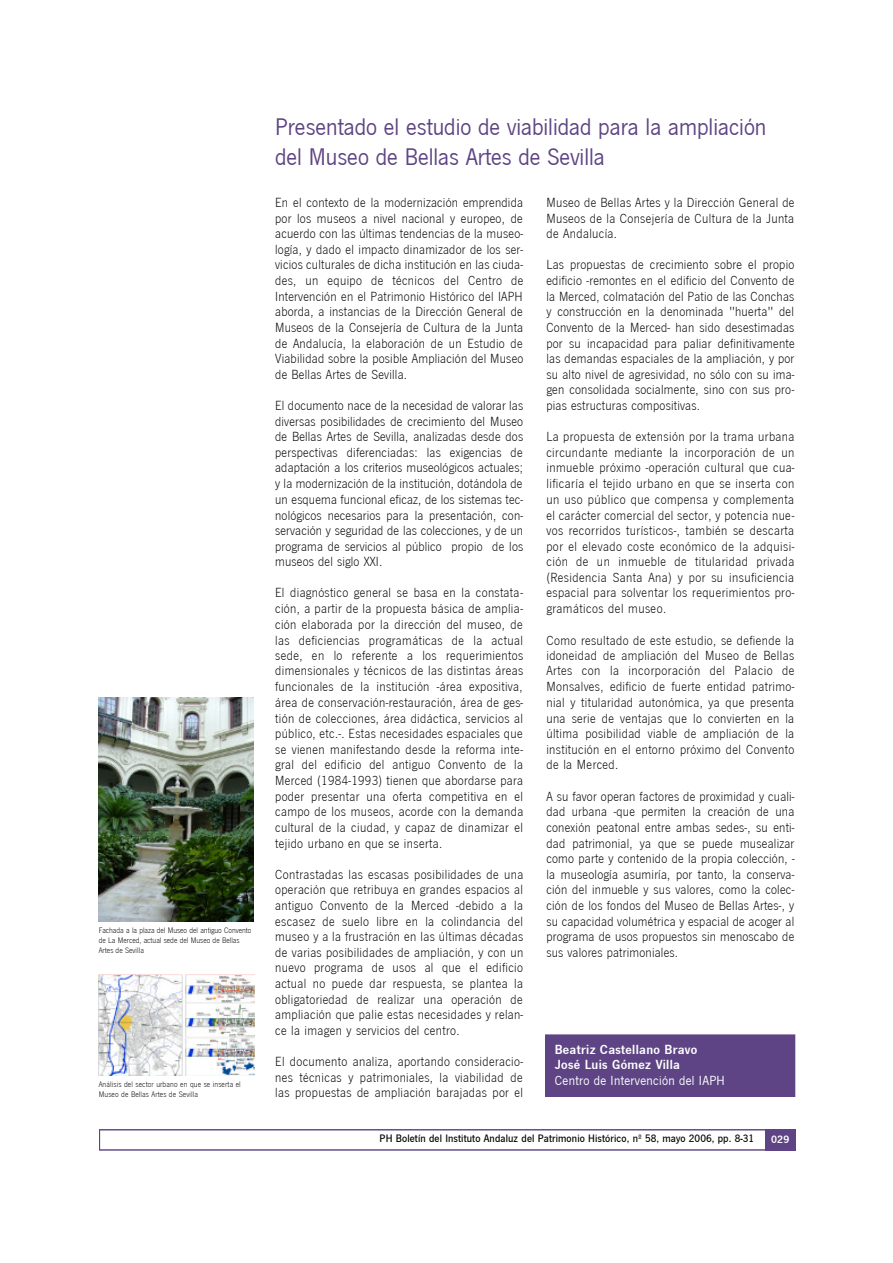
<style>
.page{position:relative;width:893px;height:1263px;background:#fff}
.page>*{position:absolute;margin:0;border:0;box-sizing:border-box;transform-origin:0 0}
.t1{font:24.9px/29.8px "News Got T";color:#5e4484}
.t2{font:13.65px/15.6px "News Got T Lig";letter-spacing:.025em;color:#000;text-align:justify}
.t3{font:700 13.65px/15.5px "News Got T Dem";letter-spacing:.025em;color:#fff}
.t4{font:13.65px "News Got T";letter-spacing:.025em;color:#fff}
.t5{font:11.1px "News Got T Med";letter-spacing:.01em;color:#000}
.t6{font:700 11.1px "News Got T Dem";color:#fff}
.t7{font:8.25px/9.9px "News Got T Lig";letter-spacing:.005em;color:#000}
</style>
<div class="page">
<svg style="left:99px;top:1129px;width:666px;height:22px"></svg>
<div style="left:765px;top:1129px;width:30px;height:22px;background:#5e4484"></div>
<img style="left:99px;top:974px;width:155px;height:102px">
<img style="left:99px;top:697px;width:155px;height:225px">
<div style="left:545px;top:1034px;width:250px;height:63px;background:#5e4484"></div>
<p class="t7" style="left:99px;top:925px;width:154px">Fachada a la plaza del Museo del antiguo Convento de La Merced, actual sede del Museo de Bellas<br>Artes de Sevilla</p>
<p class="t7" style="left:99px;top:1079px;width:144px">Análisis del sector urbano en que se inserta el<br>Museo de Bellas Artes de Sevilla</p>
<h1 class="t1" style="left:275px;top:111px;width:493px">Presentado el estudio de viabilidad para la ampliación del Museo de Bellas Artes de Sevilla</h1>
<p class="t2" style="left:546px;top:195px;width:250px">Museo de Bellas Artes y la Dirección General de Museos de la Consejería de Cultura de la Junta de Andalucía.</p>
<p class="t2" style="left:546px;top:257px;width:250px">Las propuestas de crecimiento sobre el propio edificio -remontes en el edificio del Convento de la Merced, colmatación del Patio de las Conchas y construcción en la denominada "huerta" del Convento de la Merced- han sido desestimadas por su incapacidad para paliar definitivamente las demandas espaciales de la ampliación, y por su alto nivel de agresividad, no sólo con su ima&shy;gen consolidada socialmente, sino con sus pro&shy;pias estructuras compositivas.</p>
<p class="t2" style="left:546px;top:429px;width:249px">La propuesta de extensión por la trama urbana circundante mediante la incorporación de un inmueble próximo -operación cultural que cua&shy;lificaría el tejido urbano en que se inserta con un uso público que compensa y complementa el carácter comercial del sector, y potencia nue&shy;vos recorridos turísticos-, también se descarta por el elevado coste económico de la adquisi&shy;ción de un inmueble de titularidad privada (Residencia Santa Ana) y por su insuficiencia espacial para solventar los requerimientos pro&shy;gramáticos del museo.</p>
<p class="t2" style="left:546px;top:632px;width:249px">Como resultado de este estudio, se defiende la idoneidad de ampliación del Museo de Bellas Artes con la incorporación del Palacio de Monsalves, edificio de fuerte entidad patrimo&shy;nial y titularidad autonómica, ya que presenta una serie de ventajas que lo convierten en la última posibilidad viable de ampliación de la institución en el entorno próximo del Convento de la Merced.</p>
<p class="t2" style="left:546px;top:788px;width:250px">A su favor operan factores de proximidad y cuali&shy;dad urbana -que permiten la creación de una conexión peatonal entre ambas sedes-, su enti&shy;dad patrimonial, ya que se puede musealizar como parte y contenido de la propia colección, - la museología asumiría, por tanto, la conserva&shy;ción del inmueble y sus valores, como la colec&shy;ción de los fondos del Museo de Bellas Artes-, y su capacidad volumétrica y espacial de acoger al programa de usos propuestos sin menoscabo de sus valores patrimoniales.</p>
<p class="t2" style="left:275px;top:194px;width:250px">En el contexto de la modernización emprendida por los museos a nivel nacional y europeo, de acuerdo con las últimas tendencias de la museo&shy;logía, y dado el impacto dinamizador de los ser&shy;vicios culturales de dicha institución en las ciuda&shy;des, un equipo de técnicos del Centro de Intervención en el Patrimonio Histórico del IAPH aborda, a instancias de la Dirección General de Museos de la Consejería de Cultura de la Junta de Andalucía, la elaboración de un Estudio de Viabilidad sobre la posible Ampliación del Museo de Bellas Artes de Sevilla.</p>
<p class="t2" style="left:275px;top:397px;width:249px">El documento nace de la necesidad de valorar las diversas posibilidades de crecimiento del Museo de Bellas Artes de Sevilla, analizadas desde dos perspectivas diferenciadas: las exigencias de adaptación a los criterios museológicos actuales; y la modernización de la institución, dotándola de un esquema funcional eficaz, de los sistemas tec&shy;nológicos necesarios para la presentación, con&shy;servación y seguridad de las colecciones, y de un programa de servicios al público propio de los museos del siglo XXI.</p>
<p class="t2" style="left:275px;top:585px;width:250px">El diagnóstico general se basa en la constata&shy;ción, a partir de la propuesta básica de amplia&shy;ción elaborada por la dirección del museo, de las deficiencias programáticas de la actual sede, en lo referente a los requerimientos dimensionales y técnicos de las distintas áreas funcionales de la institución -área expositiva, área de conservación-restauración, área de ges&shy;tión de colecciones, área didáctica, servicios al público, etc.-. Estas necesidades espaciales que se vienen manifestando desde la reforma inte&shy;gral del edificio del antiguo Convento de la Merced (1984-1993) tienen que abordarse para poder presentar una oferta competitiva en el campo de los museos, acorde con la demanda cultural de la ciudad, y capaz de dinamizar el tejido urbano en que se inserta.</p>
<p class="t2" style="left:275px;top:866px;width:250px">Contrastadas las escasas posibilidades de una operación que retribuya en grandes espacios al antiguo Convento de la Merced -debido a la escasez de suelo libre en la colindancia del museo y a la frustración en las últimas décadas de varias posibilidades de ampliación, y con un nuevo programa de usos al que el edificio actual no puede dar respuesta, se plantea la obligatoriedad de realizar una operación de ampliación que palie estas necesidades y relan&shy;ce la imagen y servicios del centro.</p>
<p class="t2" style="left:275px;top:1053px;width:249px">El documento analiza, aportando consideracio&shy;nes técnicas y patrimoniales, la viabilidad de las propuestas de ampliación barajadas por el</p>
<p class="t3" style="left:554px;top:1041px;width:144px">Beatriz Castellano Bravo<br>José Luis Gómez Villa</p>
<p class="t4" style="left:554px;top:1073px;width:171px">Centro de Intervención del IAPH</p>
<p class="t5" style="left:379px;top:1133px;width:376px">PH Boletín del Instituto Andaluz del Patrimonio Histórico, nº 58, mayo 2006, pp. 8-31</p>
<p class="t6" style="left:771px;top:1133px;width:20px">029</p>
</div>
